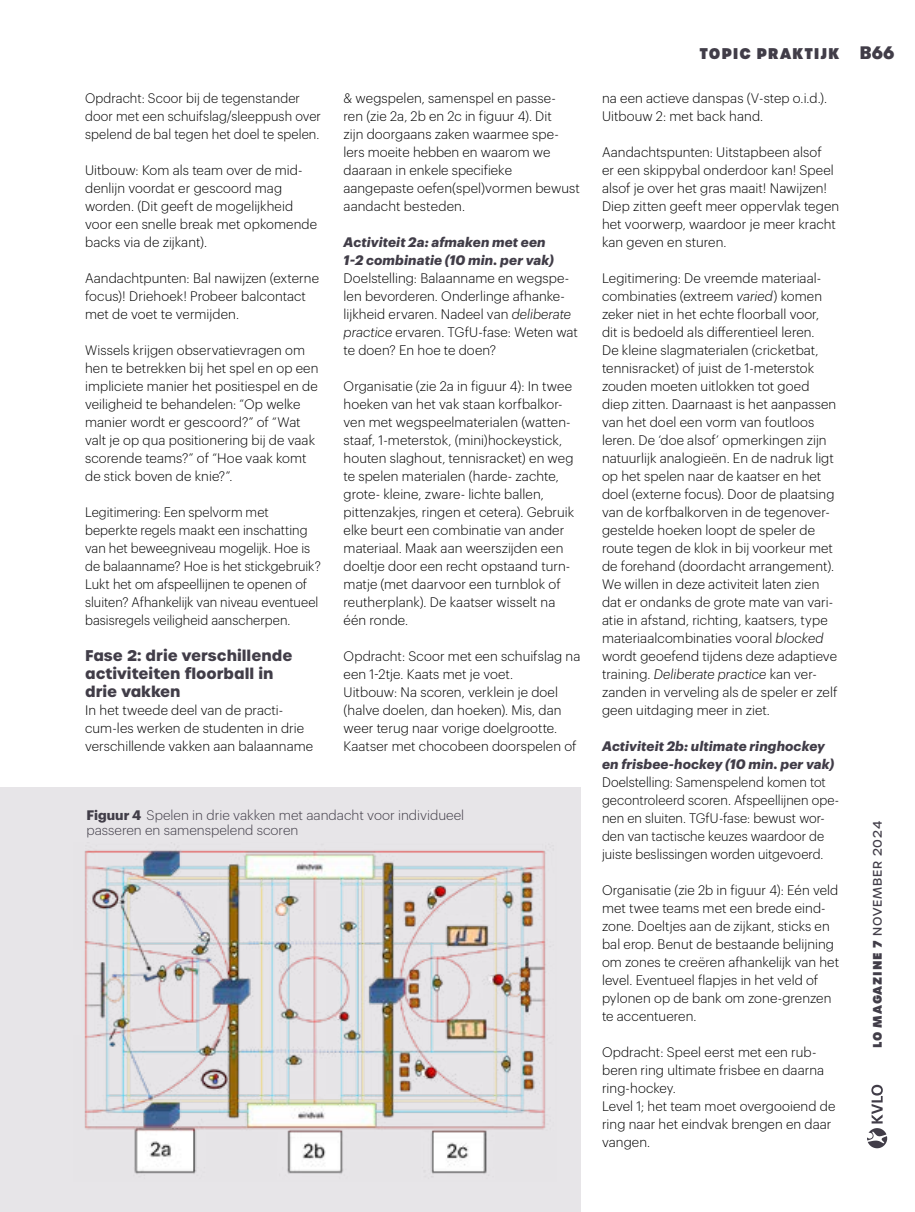
<style>
.page{position:relative;width:915px;height:1212px;background:#fff}
.page>*{position:absolute;margin:0;border:0;box-sizing:border-box;transform-origin:0 0}
.t1{font:700 15px/18px "Urbane";color:#413d48}
.t2{font:800 15px "Urbane";letter-spacing:.06em;color:#413d48}
.t3{font:300 13.5px/18px "Graphik";letter-spacing:.005em;color:#000}
.t4{font:300 13.5px/18px "Graphik";letter-spacing:.005em;color:#000;scale:.95 1}
.t5{font:italic 700 13.5px/17.9px "Graphik";letter-spacing:.01em;color:#413d48}
.t6{font:300 13.5px/15px "Graphik";color:#413d48}
.t7{font:500 12px "Urbane";letter-spacing:.075em;color:#413d48}
.s1{font-style:italic}
.s2{font-weight:700}
.s3{font-family:"GT Walsheim Pro";font-weight:900;font-size:18px}
.s4{font-weight:800}
</style>
<div class="page">
<svg style="left:867px;top:1085px;width:19px;height:63px"></svg>
<div style="left:0;top:787px;width:580px;height:425px;background:#e7e5e8"></div>
<img style="left:84px;top:844px;width:462px;height:333px">
<p class="t4" style="left:85px;top:88px;width:250px">Opdracht: Scoor bij de tegenstander door met een schuifslag/sleeppush over spelend de bal tegen het doel te spelen.</p>
<p class="t3" style="left:85px;top:160px;width:233px">Uitbouw: Kom als team over de mid&shy;denlijn voordat er gescoord mag worden. (Dit geeft de mogelijkheid voor een snelle break met opkomende backs via de zijkant).</p>
<p class="t3" style="left:85px;top:268px;width:235px">Aandachtpunten: Bal nawijzen (externe focus)! Driehoek! Probeer balcontact met de voet te vermijden.</p>
<p class="t3" style="left:85px;top:340px;width:235px">Wissels krijgen observatievragen om hen te betrekken bij het spel en op een impliciete manier het positiespel en de veiligheid te behandelen: “Op welke manier wordt er gescoord?” of “Wat valt je op qua positionering bij de vaak scorende teams?” of “Hoe vaak komt de stick boven de knie?”.</p>
<p class="t4" style="left:85px;top:502px;width:250px">Legitimering: Een spelvorm met beperkte regels maakt een inschatting van het beweegniveau mogelijk. Hoe is de balaanname? Hoe is het stickgebruik?<br>Lukt het om afspeellijnen te openen of sluiten? Afhankelijk van niveau eventueel basisregels veiligheid aanscherpen.</p>
<p class="t1" style="left:85px;top:647px;width:209px">Fase 2: drie verschillende activiteiten floorball in drie vakken</p>
<p class="t3" style="left:85px;top:700px;width:229px">In het tweede deel van de practi&shy;cum-les werken de studenten in drie verschillende vakken aan balaanname</p>
<p class="t3" style="left:343px;top:88px;width:238px">&amp; wegspelen, samenspel en passe-<br>ren (zie 2a, 2b en 2c in figuur 4). Dit<br>zijn doorgaans zaken waarmee spe&shy;lers moeite hebben en waarom we daaraan in enkele specifieke aangepaste oefen(spel)vormen bewust aandacht besteden.</p>
<p class="t5" style="left:343px;top:232px;width:212px">Activiteit 2a: afmaken met een<br>1-2 combinatie (10 min. per vak)</p>
<p class="t3" style="left:343px;top:268px;width:236px">Doelstelling: Balaanname en wegspe&shy;len bevorderen. Onderlinge afhanke&shy;lijkheid ervaren. Nadeel van <span class="s1">deliberate practice</span> ervaren. TGfU-fase: Weten wat te doen? En hoe te doen?</p>
<p class="t3" style="left:343px;top:376px;width:232px">Organisatie (zie 2a in figuur 4): In twee hoeken van het vak staan korfbalkor&shy;ven met wegspeelmaterialen (watten&shy;staaf, 1-meterstok, (mini)hockeystick, houten slaghout, tennisracket) en weg te spelen materialen (harde- zachte, grote- kleine, zware- lichte ballen, pittenzakjes, ringen et cetera). Gebruik elke beurt een combinatie van ander materiaal. Maak aan weerszijden een doeltje door een recht opstaand turn&shy;matje (met daarvoor een turnblok of reutherplank). De kaatser wisselt na één ronde.</p>
<p class="t3" style="left:343px;top:646px;width:238px">Opdracht: Scoor met een schuifslag na een 1-2tje. Kaats met je voet.<br>Uitbouw: Na scoren, verklein je doel (halve doelen, dan hoeken). Mis, dan weer terug naar vorige doelgrootte.<br>Kaatser met chocobeen doorspelen of</p>
<p class="t6" style="left:86px;top:806px;width:379px"><span class="s2">Figuur 4</span> Spelen in drie vakken met aandacht voor individueel passeren en samenspelend scoren</p>
<p class="t2" style="left:699px;top:43px;width:196px">TOPIC PRAKTIJK <span class="s3">B66</span></p>
<p class="t3" style="left:602px;top:88px;width:226px">na een actieve danspas (V-step o.i.d.).<br>Uitbouw 2: met back hand.</p>
<p class="t3" style="left:602px;top:142px;width:238px">Aandachtspunten: Uitstapbeen alsof<br>er een skippybal onderdoor kan! Speel alsof je over het gras maait! Nawijzen!<br>Diep zitten geeft meer oppervlak tegen het voorwerp, waardoor je meer kracht kan geven en sturen.</p>
<p class="t3" style="left:602px;top:268px;width:237px">Legitimering: De vreemde materiaal&shy;combinaties (extreem <span class="s1">varied</span>) komen zeker niet in het echte floorball voor, dit is bedoeld als differentieel leren.<br>De kleine slagmaterialen (cricketbat, tennisracket) of juist de 1-meterstok zouden moeten uitlokken tot goed diep zitten. Daarnaast is het aanpassen van het doel een vorm van foutloos leren. De ‘doe alsof’ opmerkingen zijn natuurlijk analogieën. En de nadruk ligt op het spelen naar de kaatser en het doel (externe focus). Door de plaatsing van de korfbalkorven in de tegenover&shy;gestelde hoeken loopt de speler de route tegen de klok in bij voorkeur met de forehand (doordacht arrangement).<br>We willen in deze activiteit laten zien dat er ondanks de grote mate van vari&shy;atie in afstand, richting, kaatsers, type materiaalcombinaties vooral <span class="s1">blocked </span>wordt geoefend tijdens deze adaptieve training. <span class="s1">Deliberate practice</span> kan ver&shy;zanden in verveling als de speler er zelf geen uitdaging meer in ziet.</p>
<p class="t5" style="left:602px;top:736px;width:234px">Activiteit 2b: ultimate ringhockey en frisbee-hockey (10 min. per vak)</p>
<p class="t4" style="left:602px;top:772px;width:251px">Doelstelling: Samenspelend komen tot gecontroleerd scoren. Afspeellijnen ope&shy;nen en sluiten. TGfU-fase: bewust wor&shy;den van tactische keuzes waardoor de juiste beslissingen worden uitgevoerd.</p>
<p class="t3" style="left:602px;top:880px;width:238px">Organisatie (zie 2b in figuur 4): Eén veld met twee teams met een brede eind&shy;zone. Doeltjes aan de zijkant, sticks en bal erop. Benut de bestaande belijning om zones te creëren afhankelijk van het level. Eventueel flapjes in het veld of pylonen op de bank om zone-grenzen te accentueren.</p>
<p class="t3" style="left:602px;top:1042px;width:235px">Opdracht: Speel eerst met een rub&shy;beren ring ultimate frisbee en daarna ring-hockey.<br>Level 1; het team moet overgooiend de ring naar het eindvak brengen en daar vangen.</p>
<p class="t7" style="left:869px;top:1048px;width:229px;rotate:-90deg"><span class="s4">LO MAGAZINE 7</span> NOVEMBER 2024</p>
</div>
